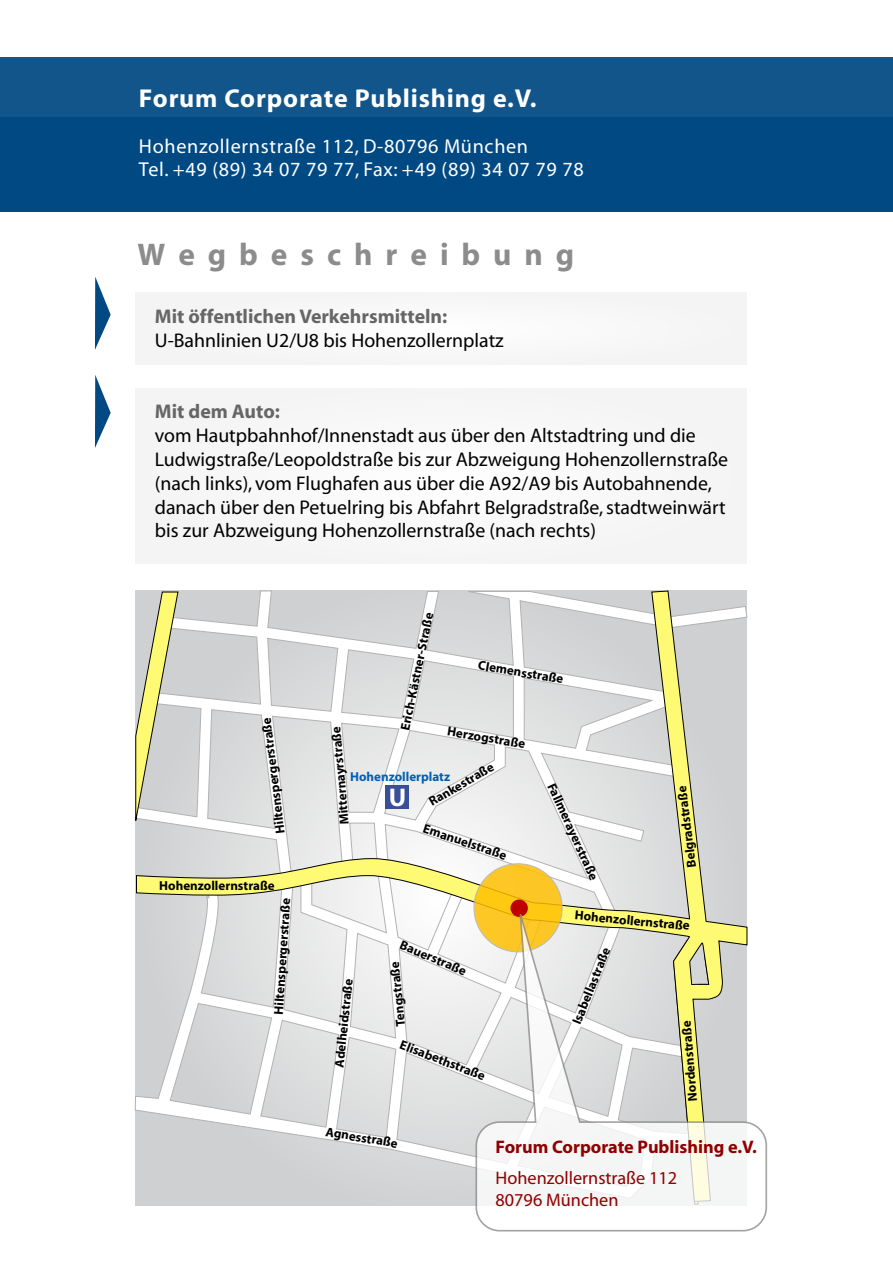
<style>
.page{position:relative;width:893px;height:1263px;background:#fff}
.page>*{position:absolute;margin:0;border:0;box-sizing:border-box;transform-origin:0 0}
.t1{font:700 31.35px "Myriad";letter-spacing:.41em;color:#8c8c8c}
.t2{font:700 25.95px "Myriad";letter-spacing:.035em;color:#fff}
.t3{font:700 25.65px "Myriad";color:#fff}
.t4{font:20.25px/23.1px "Myriad";letter-spacing:.035em;color:#fff}
.t5{font:19.8px/23.9px "Myriad";color:#000}
.t6{font:700 19.8px "Myriad";color:#666}
.t7{font:18.3px/21.9px "Myriad";color:#8f0000}
.t8{font:700 18.3px "Myriad";color:#8f0000}
.t9{font:700 13.05px "Myriad";letter-spacing:-.005em;color:#000}
.t10{font:700 13.05px "Myriad";color:#0060b6}
</style>
<div class="page">
<div style="left:135px;top:388px;width:612px;height:176px;background:#f6f6f6"></div>
<div style="left:135px;top:293px;width:612px;height:72px;background:#f6f6f7"></div>
<svg style="left:95px;top:277px;width:16px;height:73px"></svg>
<svg style="left:95px;top:375px;width:16px;height:73px"></svg>
<div style="left:0;top:57px;width:893px;height:155px;background:#004983"></div>
<div style="left:0;top:57px;width:893px;height:60px;background:#11558b"></div>
<svg style="left:136px;top:590px;width:611px;height:612px"></svg>
<svg style="left:135px;top:591px;width:44px;height:235px;background:#d3d3b0"></svg>
<svg style="left:474px;top:864px;width:88px;height:88px;background:#fac520"></svg>
<div style="left:510px;top:899px;width:18px;height:18px;background:#bf0000;border-radius:50%"></div>
<div style="left:385px;top:785px;width:24px;height:24px;background:#395099"></div>
<svg style="left:475px;top:914px;width:292px;height:317px"></svg>
<h2 class="t2" style="left:139px;top:84px;width:399px">Forum Corporate Publishing e.V.</h2>
<p class="t4" style="left:139px;top:135px;width:446px">Hohenzollernstraße 112, D-80796 München<br>Tel. +49 (89) 34 07 79 77, Fax: +49 (89) 34 07 79 78</p>
<h1 class="t1" style="left:137px;top:238px;width:438px">Wegbeschreibung</h1>
<p class="t6" style="left:155px;top:306px;width:294px">Mit öffentlichen Verkehrsmitteln:</p>
<p class="t5" style="left:155px;top:329px;width:350px">U-Bahnlinien U2/U8 bis Hohenzollernplatz</p>
<p class="t6" style="left:155px;top:401px;width:127px">Mit dem Auto:</p>
<p class="t5" style="left:155px;top:424px;width:575px">vom Hautpbahnhof/Innenstadt aus über den Altstadtring und die Ludwigstraße/Leopoldstraße bis zur Abzweigung Hohenzollernstraße (nach links), vom Flughafen aus über die A92/A9 bis Autobahnende, danach über den Petuelring bis Abfahrt Belgradstraße, stadtweinwärt bis zur Abzweigung Hohenzollernstraße (nach rechts)</p>
<p class="t9" style="left:274px;top:834px;width:118px;rotate:-97deg">Hiltenspergerstraße</p>
<p class="t9" style="left:159px;top:879px;width:117px">Hohenzollernstraße</p>
<p class="t9" style="left:271px;top:1014px;width:118px;rotate:-86deg">Hiltenspergerstraße</p>
<p class="t9" style="left:398px;top:729px;width:122px;rotate:-78deg">Erich-Kästner-Straße</p>
<p class="t9" style="left:480px;top:658px;width:88px;rotate:10deg">Clemensstraße</p>
<p class="t9" style="left:338px;top:825px;width:100px;rotate:-95deg">Mitternayrstraße</p>
<p class="t9" style="left:448px;top:724px;width:80px;rotate:9deg">Herzogstraße</p>
<p class="t9" style="left:426px;top:796px;width:74px;rotate:-30deg">Rankestraße</p>
<p class="t10" style="left:350px;top:770px;width:102px">Hohenzollerplatz</p>
<p class="t9" style="left:558px;top:781px;width:106px;rotate:66deg">Fallmerayerstraße</p>
<p class="t3" style="left:389px;top:784px;width:19px">U</p>
<p class="t9" style="left:425px;top:822px;width:89px;rotate:18deg">Emanuelstraße</p>
<p class="t9" style="left:685px;top:868px;width:84px;rotate:-97deg">Belgradstraße</p>
<p class="t9" style="left:332px;top:1066px;width:91px;rotate:-84deg">Adelheidstraße</p>
<p class="t9" style="left:403px;top:938px;width:72px;rotate:23deg">Bauerstraße</p>
<p class="t9" style="left:394px;top:1027px;width:66px;rotate:-95deg">Tengstraße</p>
<p class="t9" style="left:403px;top:1038px;width:92px;rotate:21deg">Elisabethstraße</p>
<p class="t9" style="left:327px;top:1125px;width:74px;rotate:9deg">Agnesstraße</p>
<p class="t9" style="left:575px;top:909px;width:117px;rotate:5deg">Hohenzollernstraße</p>
<p class="t9" style="left:570px;top:1021px;width:83px;rotate:-68deg">Isabellastraße</p>
<p class="t9" style="left:686px;top:1101px;width:82px;rotate:-95deg">Nordenstraße</p>
<p class="t8" style="left:496px;top:1138px;width:263px">Forum Corporate Publishing e.V.</p>
<p class="t7" style="left:496px;top:1167px;width:183px">Hohenzollernstraße 112<br>80796 München</p>
</div>
